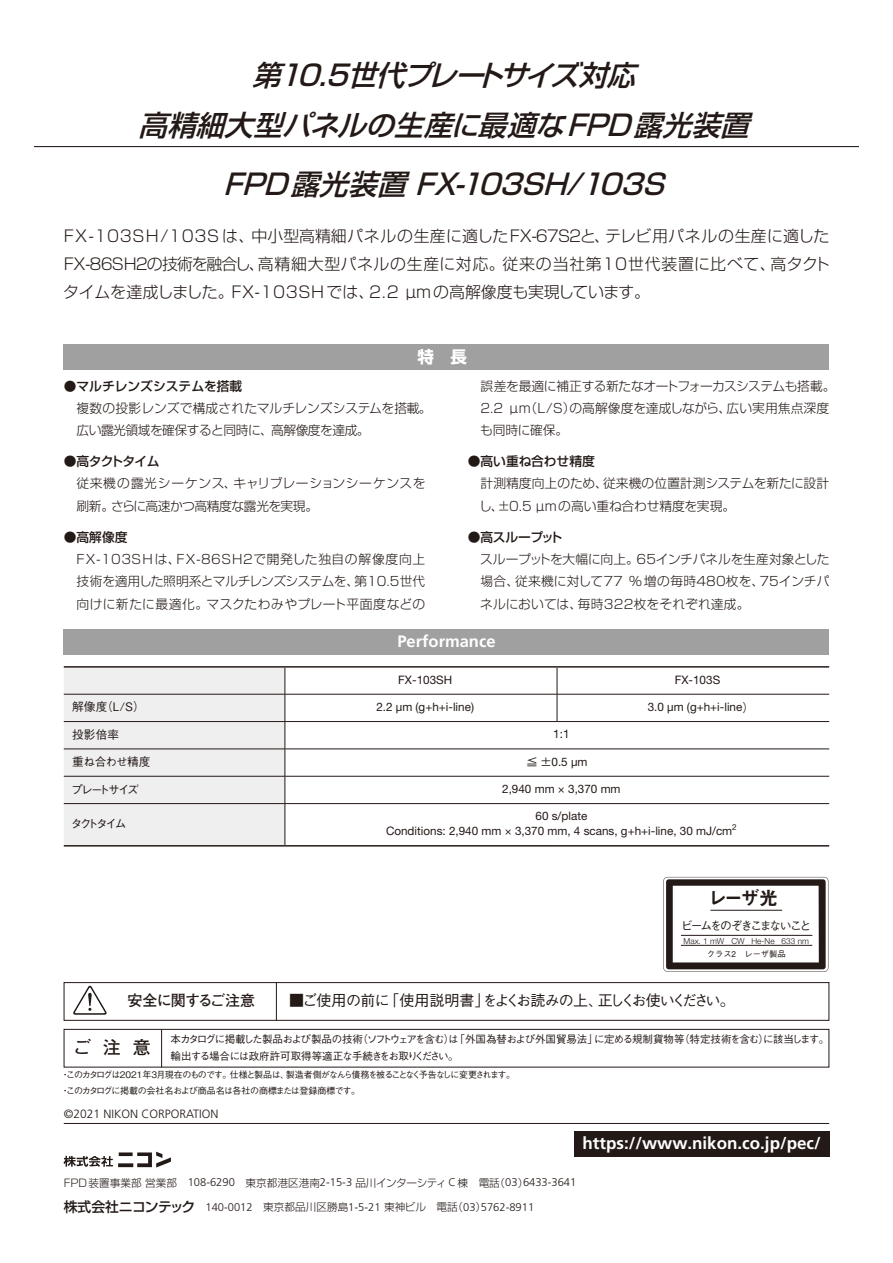
<style>
.page{position:relative;width:893px;height:1263px;background:#fff}
.page>*{position:absolute;margin:0;border:0;box-sizing:border-box;transform-origin:0 0}
.t1{font:italic 500 28.5px/49.8px "Shin Go Pro";color:#231916;text-align:center}
.t2{font:18.9px "Midashi Go Pro MB31 90 pv RKSJ H";color:#231916}
.t3{font:700 16.95px "Frutiger LT Std";color:#fff}
.t4{font:700 16.5px "Frutiger LT Std";color:#fff}
.t5{font:700 16.5px "Shin Go Pro";color:#fff}
.t6{font:300 15.9px/27.8px "Shin Go Pro";color:#231916;text-align:justify}
.t7{font:500 15px "Gothic BBB Pro";letter-spacing:-.06em;color:#231916}
.t8{font:700 15px "Futo Go B101 Pro";letter-spacing:-.05em;color:#231916}
.t9{font:300 12.75px/22.4px "Shin Go Pro";color:#231916;text-align:justify}
.t10{font:300 12.75px/22.4px "Shin Go Pro";letter-spacing:-.02em;color:#231916}
.t11{font:300 12.75px/22.4px "Shin Go";letter-spacing:-.025em;color:#231916}
.t12{font:500 12.75px "Shin Go Pro";letter-spacing:-.01em;color:#231916}
.t13{font:500 12.75px "Shin Go";color:#231916}
.t14{font:500 12.75px "Shin Go Pro";letter-spacing:-.06em;color:#231916}
.t15{font:500 12.75px "Shin Go Pro";letter-spacing:-.03em;color:#231916}
.t16{font:300 12px "Frutiger LT Std";color:#231916}
.t17{font:11.85px "Gothic BBB Medium 83 pv RKSJ H";letter-spacing:-.17em;color:#231916}
.t18{font:11.7px/14.9px "Helvetica Neue LT Std";color:#231916;text-align:center}
.t19{font:500 11.7px "Gothic BBB Pro";letter-spacing:-.115em;color:#231916}
.t20{font:500 11.7px "Gothic BBB Pro";letter-spacing:-.04em;color:#231916}
.t21{font:500 11.7px "Gothic BBB Pro";letter-spacing:-.155em;color:#231916}
.t22{font:300 11.1px "Frutiger LT Std";color:#231916}
.t23{font:300 10.65px "Shin Go Pro";color:#231916}
.t24{font:500 10.5px/16.5px "Gothic BBB Pro";letter-spacing:-.065em;color:#231916}
.t25{font:500 9px/15.8px "Gothic BBB Pro";letter-spacing:-.09em;color:#231916}
.t26{font:300 8.25px "Helvetica Neue";color:#231916}
.t27{font:8.25px "Gothic BBB Medium 83 pv RKSJ H";color:#231916}
.s1{font-family:"Gothic BBB Pro";font-weight:500}
.s2{font-family:"Frutiger LT Std";font-size:11.1px}
.s3{font-family:"Shin Go Pro";font-weight:500;font-size:13.8px}
.s4{font-family:"Shin Go Pro";font-size:10.65px}
</style>
<div class="page">
<hr style="left:34px;top:146px;width:825px;height:1px;background:#231916">
<div style="left:64px;top:344px;width:765px;height:26px;background:#a0a0a1"></div>
<hr style="left:64px;top:1123px;width:765px;height:1px;background:#231916">
<div style="left:64px;top:1029px;width:765px;height:38px;border:1px solid #231916"></div>
<div style="left:64px;top:982px;width:765px;height:38px;border:1px solid #231916"></div>
<hr style="left:276px;top:982px;width:1px;height:39px;background:#231916">
<hr style="left:161px;top:1029px;width:1px;height:38px;background:#231916">
<div style="left:574px;top:1131px;width:255px;height:26px;background:#231916"></div>
<svg style="left:73px;top:985px;width:34px;height:30px"></svg>
<svg style="left:663px;top:877px;width:165px;height:95px"></svg>
<div style="left:666px;top:879px;width:160px;height:90px;background:#231916;border-radius:3px"></div>
<div style="left:673px;top:886px;width:146px;height:76px;background:#fff"></div>
<hr style="left:710px;top:910px;width:72px;height:1px;background:#231916">
<hr style="left:681px;top:945px;width:131px;height:1px;background:#231916">
<hr style="left:681px;top:935px;width:131px;height:1px;background:#231916">
<div style="left:64px;top:629px;width:765px;height:26px;background:#a0a0a1"></div>
<hr style="left:64px;top:666px;width:221px;height:2px;background:#231916">
<hr style="left:285px;top:666px;width:272px;height:2px;background:#231916">
<hr style="left:557px;top:666px;width:272px;height:2px;background:#231916">
<hr style="left:285px;top:845px;width:272px;height:1px;background:#231916">
<hr style="left:557px;top:845px;width:272px;height:1px;background:#231916">
<hr style="left:285px;top:694px;width:272px;height:1px;background:#231916">
<hr style="left:557px;top:694px;width:272px;height:1px;background:#231916">
<svg style="left:557px;top:668px;width:1px;height:53px"></svg>
<hr style="left:285px;top:721px;width:272px;height:1px;background:#231916">
<hr style="left:557px;top:721px;width:272px;height:1px;background:#231916">
<hr style="left:285px;top:749px;width:272px;height:1px;background:#231916">
<hr style="left:557px;top:749px;width:272px;height:1px;background:#231916">
<hr style="left:285px;top:776px;width:272px;height:1px;background:#231916">
<div style="left:64px;top:667px;width:222px;height:179px;background:#efeff0"></div>
<hr style="left:557px;top:776px;width:272px;height:1px;background:#231916">
<hr style="left:64px;top:803px;width:221px;height:1px;background:#231916">
<hr style="left:285px;top:803px;width:272px;height:1px;background:#231916">
<hr style="left:285px;top:804px;width:1px;height:41px;background:#231916">
<hr style="left:557px;top:803px;width:272px;height:1px;background:#231916">
<svg style="left:63px;top:1152px;width:108px;height:15px"></svg>
<h1 class="t1" style="left:138px;top:47px;width:622px">第10.5世代プレートサイズ対応<br>高精細大型パネルの生産に最適なFPD露光装置</h1>
<h1 class="t1" style="left:224px;top:155px;width:452px">FPD露光装置 FX-103SH/103S</h1>
<p class="t6" style="left:63px;top:220px;width:768px">FX-103SH/103S は、中小型高精細パネルの生産に適したFX-67S2と、テレビ用パネルの生産に適したFX-86SH2の技術を融合し、高精細大型パネルの生産に対応。従来の当社第10世代装置に比べて、高タクトタイムを達成しました。FX-103SHでは、2.2 µmの高解像度も実現しています。</p>
<p class="t5" style="left:417px;top:343px;width:51px">特　長</p>
<p class="t13" style="left:64px;top:377px;width:180px">●マルチレンズシステムを搭載</p>
<p class="t11" style="left:77px;top:396px;width:357px">複数の投影レンズで構成されたマルチレンズシステムを搭載。広い露光領域を確保すると同時に、高解像度を達成。</p>
<p class="t14" style="left:64px;top:451px;width:97px">●高タクトタイム</p>
<p class="t10" style="left:77px;top:471px;width:351px">従来機の露光シーケンス、キャリブレーションシーケンスを刷新。さらに高速かつ高精度な露光を実現。</p>
<p class="t12" style="left:64px;top:526px;width:65px">●高解像度</p>
<p class="t9" style="left:77px;top:546px;width:350px">FX-103SHは、FX-86SH2で開発した独自の解像度向上技術を適用した照明系とマルチレンズシステムを、第10.5世代向けに新たに最適化。マスクたわみやプレート平面度などの</p>
<p class="t10" style="left:480px;top:373px;width:357px">誤差を最適に補正する新たなオートフォーカスシステムも搭載。<br>2.2 µm（L/S）の高解像度を達成しながら、広い実用焦点深度も同時に確保。</p>
<p class="t12" style="left:468px;top:451px;width:129px">●高い重ね合わせ精度</p>
<p class="t9" style="left:479px;top:471px;width:352px">計測精度向上のため、従来機の位置計測システムを新たに設計し、±0.5 µmの高い重ね合わせ精度を実現。</p>
<p class="t15" style="left:468px;top:526px;width:96px">●高スループット</p>
<p class="t9" style="left:480px;top:546px;width:351px">スループットを大幅に向上。65インチパネルを生産対象とした場合、従来機に対して77 %増の毎時480枚を、75インチパネルにおいては、毎時322枚をそれぞれ達成。</p>
<p class="t4" style="left:397px;top:631px;width:100px">Performance</p>
<p class="t18" style="left:398px;top:672px;width:55px">FX-103SH</p>
<p class="t18" style="left:675px;top:672px;width:47px">FX-103S</p>
<p class="t19" style="left:72px;top:698px;width:74px">解像度（L/S）</p>
<p class="t18" style="left:376px;top:699px;width:99px">2.2 μm (g+h+i-line)</p>
<p class="t18" style="left:648px;top:699px;width:108px">3.0 μm (g+h+i-line<span class="s1">）</span></p>
<p class="t19" style="left:72px;top:725px;width:48px">投影倍率</p>
<p class="t18" style="left:553px;top:727px;width:18px">1:1</p>
<p class="t20" style="left:72px;top:752px;width:80px">重ね合わせ精度</p>
<p class="t18" style="left:526px;top:754px;width:63px"><span class="s1">≦ ±</span>0.5 μm</p>
<p class="t21" style="left:71px;top:780px;width:69px">プレートサイズ</p>
<p class="t18" style="left:502px;top:781px;width:120px">2,940 mm × 3,370 mm</p>
<p class="t19" style="left:71px;top:814px;width:57px">タクトタイム</p>
<p class="t18" style="left:386px;top:809px;width:352px">60 s/plate<br>Conditions: 2,940 mm × 3,370 mm, 4 scans, g+h+i-line, 30 mJ/cm<sup>2</sup></p>
<h2 class="t2" style="left:708px;top:883px;width:71px">レーザ光</h2>
<p class="t17" style="left:681px;top:919px;width:132px">ビームをのぞきこまないこと</p>
<p class="t26" style="left:683px;top:936px;width:127px">Max. 1 mW CW He-Ne 633 nm</p>
<p class="t27" style="left:707px;top:949px;width:80px">クラス2　レーザ製品</p>
<p class="t8" style="left:128px;top:988px;width:129px">安全に関するご注意</p>
<p class="t7" style="left:289px;top:988px;width:447px">■ご使用の前に「使用説明書」をよくお読みの上、正しくお使いください。</p>
<p class="t24" style="left:73px;top:1030px;width:758px;text-indent:98px">本カタログに掲載した製品および製品の技術（ソフトウェアを含む）は「外国為替および外国貿易法」に定める規制貨物等（特定技術を含む）に該当します。<sup>ご</sup> <sup>注</sup> <sup>意</sup> 輸出する場合には政府許可取得等適正な手続きをお取りください。</p>
<p class="t25" style="left:61px;top:1066px;width:456px">・このカタログは2021年3月現在のものです。仕様と製品は、製造者側がなんら債務を被ることなく予告なしに変更されます。・このカタログに掲載の会社名および商品名は各社の商標または登録商標です。</p>
<p class="t16" style="left:64px;top:1107px;width:156px">©2021 NIKON CORPORATION</p>
<h3 class="t3" style="left:583px;top:1133px;width:240px">https://www.nikon.co.jp/pec/</h3>
<p class="t23" style="left:64px;top:1174px;width:514px">FPD装置事業部 営業部　<span class="s2">108-6290</span>　東京都港区港南<span class="s2">2-15-3</span> 品川インターシティ <span class="s2">C</span>棟　電話（<span class="s2">03</span>）<span class="s2">6433-3641</span></p>
<p class="t22" style="left:64px;top:1200px;width:472px"><span class="s3">株式会社ニコンテック</span> 140-0012<span class="s4">　東京都品川区勝島</span>1-5-21 <span class="s4">東神ビル　電話（</span>03<span class="s4">）</span>5762-8911</p>
</div>
